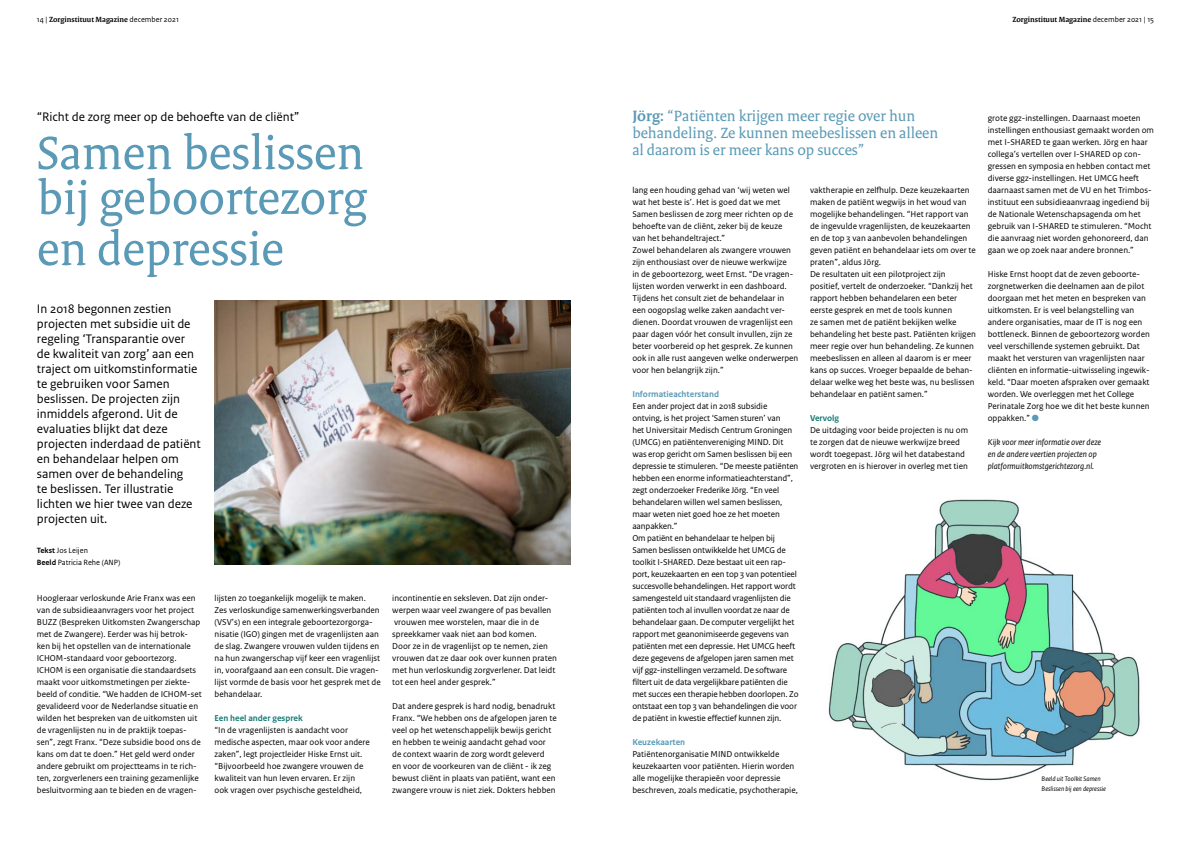
<style>
.page{position:relative;width:1191px;height:842px;background:#fff}
.page>*{position:absolute;margin:0;border:0;box-sizing:border-box;transform-origin:0 0}
.t1{font:50px/45px "Rijksoverheid Serif";color:#5a9ab6}
.t2{font:16px/17px "Rijksoverheid Serif";color:#5a9ab6}
.t3{font:13px/15px "Rijksoverheid Sans Text";color:#000}
.t4{font:9px/12px "Rijksoverheid Sans Text";color:#000}
.t5{font:italic 9px/12px "Rijksoverheid Sans Text";color:#000}
.t6{font:700 9px "Rijksoverheid Sans Text";color:#5a9ab6}
.t7{font:700 9px "Rijksoverheid Sans Text";color:#197b76}
.t8{font:700 8px "Rijksoverheid Serif";color:#000}
.t9{font:8px/12px "Rijksoverheid Sans Text";color:#000}
.t10{font:italic 7px/10px "Rijksoverheid Sans Text";color:#000}
.s1{font-family:"Rijksoverheid Sans Text";font-weight:400}
.s2{font-weight:700}
.s3{color:#5a9ab6}
</style>
<div class="page">
<img style="left:828px;top:499px;width:312px;height:282px">
<img style="left:214px;top:301px;width:356px;height:264px">
<p class="t8" style="left:37px;top:15px;width:144px"><span class="s1">14 |</span> Zorginstituut Magazine <span class="s1">december 2021</span></p>
<p class="t8" style="left:1012px;top:15px;width:143px">Zorginstituut Magazine <span class="s1">december 2021 | 15</span></p>
<h3 class="t3" style="left:37px;top:109px;width:264px">“Richt de zorg meer op de behoefte van de cliënt”</h3>
<h1 class="t1" style="left:37px;top:130px;width:331px">Samen beslissen bij geboortezorg</h1>
<h1 class="t1" style="left:37px;top:226px;width:248px">en depressie</h1>
<p class="t3" style="left:37px;top:301px;width:165px">In 2018 begonnen zestien projecten met subsidie uit de regeling ‘Transparantie over de kwaliteit van zorg’ aan een traject om uitkomstinformatie te gebruiken voor Samen beslissen. De projecten zijn inmiddels afgerond. Uit de evaluaties blijkt dat deze projecten inderdaad de patiënt en behandelaar helpen om samen over de behandeling<br>te beslissen. Ter illustratie lichten we hier twee van deze projecten uit.</p>
<p class="t9" style="left:37px;top:544px;width:85px"><span class="s2">Tekst</span> Jos Leijen<br><span class="s2">Beeld</span> Patricia Rehe (ANP)</p>
<p class="t4" style="left:37px;top:592px;width:166px">Hoogleraar verloskunde Arie Franx was een van de subsidieaanvragers voor het project BUZZ (Bespreken Uitkomsten Zwangerschap met de Zwangere). Eerder was hij betrok&shy;ken bij het opstellen van de internationale ICHOM-standaard voor geboortezorg.<br>ICHOM is een organisatie die standaardsets maakt voor uitkomstmetingen per ziekte&shy;beeld of conditie. “We hadden de ICHOM-set gevalideerd voor de Nederlandse situatie en wilden het bespreken van de uitkomsten uit de vragenlijsten nu in de praktijk toepas&shy;sen”, zegt Franx. “Deze subsidie bood ons de kans om dat te doen.” Het geld werd onder andere gebruikt om projectteams in te rich&shy;ten, zorgverleners een training gezamenlijke besluitvorming aan te bieden en de vragen-</p>
<p class="t4" style="left:214px;top:592px;width:168px">lijsten zo toegankelijk mogelijk te maken.<br>Zes verloskundige samenwerkingsverbanden (VSV’s) en een integrale geboortezorgorga&shy;nisatie (IGO) gingen met de vragenlijsten aan de slag. Zwangere vrouwen vulden tijdens en na hun zwangerschap vijf keer een vragenlijst in, voorafgaand aan een consult. Die vragen&shy;lijst vormde de basis voor het gesprek met de behandelaar.</p>
<p class="t7" style="left:214px;top:713px;width:90px">Een heel ander gesprek</p>
<p class="t4" style="left:214px;top:724px;width:157px">“In de vragenlijsten is aandacht voor medische aspecten, maar ook voor andere zaken”, legt projectleider Hiske Ernst uit. “Bijvoorbeeld hoe zwangere vrouwen de kwaliteit van hun leven ervaren. Er zijn ook vragen over psychische gesteldheid,</p>
<p class="t4" style="left:392px;top:592px;width:166px">incontinentie en seksleven. Dat zijn onder&shy;werpen waar veel zwangere of pas bevallen vrouwen mee worstelen, maar die in de spreekkamer vaak niet aan bod komen.<br>Door ze in de vragenlijst op te nemen, zien vrouwen dat ze daar ook over kunnen praten met hun verloskundig zorgverlener. Dat leidt tot een heel ander gesprek.”</p>
<p class="t4" style="left:392px;top:700px;width:166px">Dat andere gesprek is hard nodig, benadrukt Franx. “We hebben ons de afgelopen jaren te veel op het wetenschappelijk bewijs gericht en hebben te weinig aandacht gehad voor de context waarin de zorg wordt geleverd<br>en voor de voorkeuren van de cliënt - ik zeg bewust cliënt in plaats van patiënt, want een zwangere vrouw is niet ziek. Dokters hebben</p>
<h2 class="t2" style="left:632px;top:107px;width:307px"><span class="s2">Jörg:</span> “Patiënten krijgen meer regie over hun behandeling. Ze kunnen meebeslissen en alleen al daarom is er meer kans op succes”</h2>
<p class="t4" style="left:632px;top:184px;width:168px">lang een houding gehad van ‘wij weten wel wat het beste is’. Het is goed dat we met Samen beslissen de zorg meer richten op de behoefte van de cliënt, zeker bij de keuze<br>van het behandeltraject.”<br>Zowel behandelaren als zwangere vrouwen zijn enthousiast over de nieuwe werkwijze<br>in de geboortezorg, weet Ernst. “De vragen&shy;lijsten worden verwerkt in een dashboard.<br>Tijdens het consult ziet de behandelaar in een oogopslag welke zaken aandacht ver&shy;dienen. Doordat vrouwen de vragenlijst een paar dagen vóór het consult invullen, zijn ze beter voorbereid op het gesprek. Ze kunnen ook in alle rust aangeven welke onderwerpen voor hen belangrijk zijn.”</p>
<p class="t6" style="left:632px;top:389px;width:88px">Informatieachterstand</p>
<p class="t4" style="left:632px;top:400px;width:168px">Een ander project dat in 2018 subsidie ontving, is het project ‘Samen sturen’ van<br>het Universitair Medisch Centrum Groningen (UMCG) en patiëntenvereniging MIND. Dit was erop gericht om Samen beslissen bij een depressie te stimuleren. “De meeste patiënten hebben een enorme informatieachterstand”, zegt onderzoeker Frederike Jörg. “En veel behandelaren willen wel samen beslissen, maar weten niet goed hoe ze het moeten aanpakken.”<br>Om patiënt en behandelaar te helpen bij Samen beslissen ontwikkelde het UMCG de toolkit I-SHARED. Deze bestaat uit een rap&shy;port, keuzekaarten en een top 3 van potentieel succesvolle behandelingen. Het rapport wordt samengesteld uit standaard vragenlijsten die patiënten toch al invullen voordat ze naar de behandelaar gaan. De computer vergelijkt het rapport met geanonimiseerde gegevens van patiënten met een depressie. Het UMCG heeft deze gegevens de afgelopen jaren samen met vijf ggz-instellingen verzameld. De software filtert uit de data vergelijkbare patiënten die met succes een therapie hebben doorlopen. Zo ontstaat een top 3 van behandelingen die voor de patiënt in kwestie effectief kunnen zijn.</p>
<p class="t6" style="left:632px;top:737px;width:54px">Keuzekaarten</p>
<p class="t4" style="left:632px;top:748px;width:167px">Patiëntenorganisatie MIND ontwikkelde keuzekaarten voor patiënten. Hierin worden alle mogelijke therapieën voor depressie beschreven, zoals medicatie, psychotherapie,</p>
<p class="t4" style="left:810px;top:184px;width:167px">vaktherapie en zelfhulp. Deze keuzekaarten maken de patiënt wegwijs in het woud van mogelijke behandelingen. “Het rapport van de ingevulde vragenlijsten, de keuzekaarten en de top 3 van aanbevolen behandelingen geven patiënt en behandelaar iets om over te praten”, aldus Jörg.<br>De resultaten uit een pilotproject zijn positief, vertelt de onderzoeker. “Dankzij het rapport hebben behandelaren een beter eerste gesprek en met de tools kunnen<br>ze samen met de patiënt bekijken welke behandeling het beste past. Patiënten krijgen meer regie over hun behandeling. Ze kunnen meebeslissen en alleen al daarom is er meer kans op succes. Vroeger bepaalde de behan&shy;delaar welke weg het beste was, nu beslissen behandelaar en patiënt samen.”</p>
<p class="t7" style="left:810px;top:413px;width:30px">Vervolg</p>
<p class="t4" style="left:810px;top:424px;width:159px">De uitdaging voor beide projecten is nu om te zorgen dat de nieuwe werkwijze breed wordt toegepast. Jörg wil het databestand vergroten en is hierover in overleg met tien</p>
<p class="t4" style="left:987px;top:112px;width:168px">grote ggz-instellingen. Daarnaast moeten instellingen enthousiast gemaakt worden om met I-SHARED te gaan werken. Jörg en haar collega’s vertellen over I-SHARED op con&shy;gressen en symposia en hebben contact met diverse ggz-instellingen. Het UMCG heeft daarnaast samen met de VU en het Trimbos&shy;instituut een subsidieaanvraag ingediend bij de Nationale Wetenschapsagenda om het gebruik van I-SHARED te stimuleren. “Mocht die aanvraag niet worden gehonoreerd, dan gaan we op zoek naar andere bronnen.”</p>
<p class="t4" style="left:987px;top:268px;width:163px">Hiske Ernst hoopt dat de zeven geboorte&shy;zorgnetwerken die deelnamen aan de pilot doorgaan met het meten en bespreken van uitkomsten. Er is veel belangstelling van andere organisaties, maar de IT is nog een bottleneck. Binnen de geboortezorg worden veel verschillende systemen gebruikt. Dat maakt het versturen van vragenlijsten naar cliënten en informatie-uitwisseling ingewik&shy;keld. “Daar moeten afspraken over gemaakt worden. We overleggen met het College Perinatale Zorg hoe we dit het beste kunnen oppakken.” <span class="s3">●</span></p>
<p class="t5" style="left:987px;top:436px;width:115px">Kijk voor meer informatie over deze en de andere veertien projecten op platformuitkomstgerichtezorg.nl.</p>
<p class="t10" style="left:1041px;top:774px;width:66px">Beeld uit Toolkit Samen<br>Beslissen bij een depressie</p>
</div>
